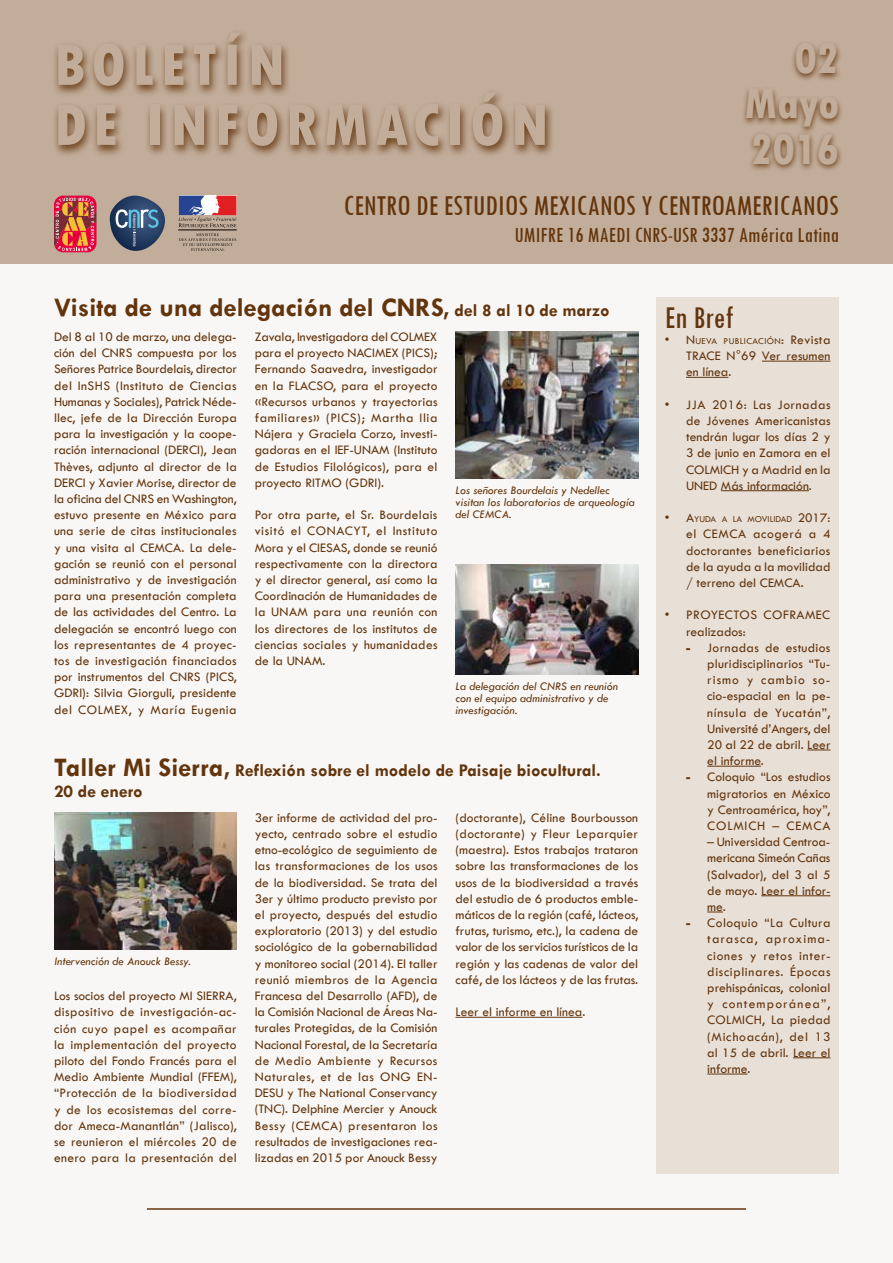
<style>
.page{position:relative;width:893px;height:1263px;background:#f9f7f5}
.page>*{position:absolute;margin:0;border:0;box-sizing:border-box;transform-origin:0 0}
.t1{font:800 condensed 61.5px/60px "Tw Cen";letter-spacing:.1em;color:#c2ad9a}
.t2{font:800 condensed 45px/45px "Tw Cen";color:#c2ad9a;text-align:justify}
.t3{font:condensed 33px "Tw Cen";color:#63350d}
.t4{font:condensed 30px "Tw Cen";color:#63350d}
.t5{font:700 27px "Tw Cen";color:#63350d}
.t6{font:condensed 22.5px "Tw Cen";color:#63350d}
.t7{font:700 18px/21.6px "Tw Cen";color:#63350d}
.t8{font:13.5px/16.2px "Tw Cen";color:#63350d;text-align:justify}
.t9{font:13.5px/16.2px "Tw Cen";letter-spacing:.03em;color:#63350d}
.t10{font:italic 12px/12px "Tw Cen";color:#63350d}
.t11{font:9.45px "Tw Cen";letter-spacing:.04em;color:#63350d}
.t12{font:9.45px "Tw Cen";color:#63350d}
.s1{font-size:18px}
.s2{font-size:27px}
.s3{font-size:13.5px}
.s4{font-style:inherit}
.s5{font-weight:700}
</style>
<div class="page">
<div style="left:656px;top:298px;width:183px;height:876px;background:#e8dfd7"></div>
<div style="left:0;top:0;width:893px;height:264px;background:#c2ad9a"></div>
<hr style="left:147px;top:1208px;width:599px;height:2px;background:#63350d">
<div style="left:52px;top:29px;width:503px;height:129px;background:#63350d;opacity:.9"></div>
<div style="left:741px;top:41px;width:102px;height:132px;background:#63350d;opacity:.9"></div>
<svg style="left:54px;top:196px;width:43px;height:56px"></svg>
<svg style="left:110px;top:196px;width:55px;height:55px"></svg>
<svg style="left:178px;top:196px;width:59px;height:55px"></svg>
<hr style="left:178px;top:230px;width:59px;height:1px;background:#000">
<hr style="left:455px;top:1017px;width:127px;height:1px;background:#63350d">
<hr style="left:762px;top:361px;width:68px;height:1px;background:#63350d">
<hr style="left:686px;top:377px;width:42px;height:1px;background:#63350d">
<hr style="left:721px;top:490px;width:88px;height:1px;background:#63350d">
<svg style="left:807px;top:749px;width:23px;height:1px"></svg>
<hr style="left:707px;top:766px;width:54px;height:1px;background:#63350d">
<hr style="left:761px;top:895px;width:69px;height:1px;background:#63350d">
<svg style="left:707px;top:911px;width:16px;height:1px"></svg>
<hr style="left:793px;top:1057px;width:37px;height:1px;background:#63350d">
<hr style="left:707px;top:1073px;width:40px;height:1px;background:#63350d">
<img style="left:54px;top:812px;width:183px;height:137px">
<img style="left:455px;top:332px;width:183px;height:146px">
<img style="left:455px;top:565px;width:183px;height:109px">
<h1 class="t1" style="left:54px;top:35px;width:497px">BOLETÍN<br>DE INFORMACIÓN</h1>
<h2 class="t2" style="left:744px;top:36px;width:96px;text-indent:51px">02<br>Mayo 2016</h2>
<h3 class="t4" style="left:343px;top:188px;width:497px">CENTRO DE ESTUDIOS MEXICANOS Y CENTROAMERICANOS</h3>
<h3 class="t6" style="left:515px;top:222px;width:326px">UMIFRE 16 MAEDI CNRS-USR 3337 América Latina</h3>
<h3 class="t5" style="left:54px;top:292px;width:557px">Visita de una delegación del CNRS, <span class="s1">del 8 al 10 de marzo</span></h3>
<p class="t8" style="left:54px;top:329px;width:184px">Del 8 al 10 de marzo, una delega&shy;ción del CNRS compuesta por los Señores Patrice Bourdelais, director del InSHS (Instituto de Ciencias Humanas y Sociales), Patrick Néde&shy;llec, jefe de la Dirección Europa para la investigación y la coope&shy;ración internacional (DERCI), Jean Thèves, adjunto al director de la DERCI y Xavier Morise, director de la oficina del CNRS en Washington, estuvo presente en México para una serie de citas institucionales y una visita al CEMCA. La dele&shy;gación se reunió con el personal administrativo y de investigación para una presentación completa de las actividades del Centro. La delegación se encontró luego con los representantes de 4 proyec&shy;tos de investigación financiados por instrumentos del CNRS (PICS, GDRI): Silvia Giorguli, presidente del COLMEX, y María Eugenia</p>
<p class="t8" style="left:255px;top:329px;width:184px">Zavala, Investigadora del COLMEX para el proyecto NACIMEX (PICS); Fernando Saavedra, investigador en la FLACSO, para el proyecto «Recursos urbanos y trayectorias familiares» (PICS); Martha Ilia Nájera y Graciela Corzo, investi&shy;gadoras en el IEF-UNAM (Instituto de Estudios Filológicos), para el proyecto RITMO (GDRI).</p>
<p class="t8" style="left:255px;top:507px;width:184px">Por otra parte, el Sr. Bourdelais visitó el CONACYT, el Instituto Mora y el CIESAS, donde se reunió respectivamente con la directora y el director general, así como la Coordinación de Humanidades de la UNAM para una reunión con los directores de los institutos de ciencias sociales y humanidades de la UNAM.</p>
<p class="t10" style="left:455px;top:484px;width:181px">Los señores Bourdelais y Nedellec visitan los laboratorios de arqueología del CEMCA.</p>
<p class="t10" style="left:455px;top:680px;width:164px">La delegación del CNRS en reunión con el equipo administrativo y de investigación.</p>
<h3 class="t7" style="left:54px;top:759px;width:548px"><span class="s2">Taller Mi Sierra,</span> Reflexión sobre el modelo de Paisaje biocultural.<br>20 de enero</h3>
<p class="t10" style="left:54px;top:955px;width:138px">Intervención de Anouck Bessy.</p>
<p class="t8" style="left:54px;top:988px;width:184px">Los socios del proyecto MI SIERRA, dispositivo de investigación-ac&shy;ción cuyo papel es acompañar la implementación del proyecto piloto del Fondo Francés para el Medio Ambiente Mundial (FFEM), “Protección de la biodiversidad y de los ecosistemas del corre&shy;dor Ameca-Manantlán” (Jalisco), se reunieron el miércoles 20 de enero para la presentación del</p>
<p class="t8" style="left:255px;top:809px;width:184px">3er informe de actividad del pro&shy;yecto, centrado sobre el estudio etno-ecológico de seguimiento de las transformaciones de los usos de la biodiversidad. Se trata del 3er y último producto previsto por el proyecto, después del estudio exploratorio (2013) y del estudio sociológico de la gobernabilidad y monitoreo social (2014). El taller reunió miembros de la Agencia Francesa del Desarrollo (AFD), de la Comisión Nacional de Áreas Na&shy;turales Protegidas, de la Comisión Nacional Forestal, de la Secretaría de Medio Ambiente y Recursos Naturales, et de las ONG EN-DESU y The National Conservancy (TNC). Delphine Mercier y Anouck Bessy (CEMCA) presentaron los resultados de investigaciones rea&shy;lizadas en 2015 por Anouck Bessy</p>
<p class="t8" style="left:455px;top:809px;width:184px">(doctorante), Céline Bourbousson (doctorante) y Fleur Leparquier (maestra). Estos trabajos trataron sobre las transformaciones de los usos de la biodiversidad a través del estudio de 6 productos emble&shy;máticos de la región (café, lácteos, frutas, turismo, etc.), la cadena de valor de los servicios turísticos de la región y las cadenas de valor del café, de los lácteos y de las frutas.</p>
<p class="t8" style="left:455px;top:1004px;width:131px">Leer el informe en línea.</p>
<h3 class="t3" style="left:665px;top:297px;width:70px">En Bref</h3>
<p class="t11" style="left:665px;top:335px;width:167px"><span class="s3">• N</span>UEVA PUBLICACIÓN<span class="s3">: Revista</span></p>
<p class="t8" style="left:686px;top:348px;width:146px">TRACE N°69 Ver resumen en línea.</p>
<p class="t8" style="left:686px;top:396px;width:146px;text-indent:-21px"><span class="s4">•</span> JJA 2016: Las Jornadas de Jóvenes Americanistas tendrán lugar los días 2 y 3 de junio en Zamora en el COLMICH y a Madrid en la UNED Más información.</p>
<p class="t12" style="left:665px;top:513px;width:167px"><span class="s3">• A</span>YUDA A LA MOVILIDAD <span class="s3">2017:</span></p>
<p class="t8" style="left:686px;top:526px;width:146px">el CEMCA acogerá a 4 doctorantes beneficiarios de la ayuda a la movilidad / terreno del CEMCA.</p>
<p class="t9" style="left:686px;top:607px;width:146px;text-indent:-21px"><span class="s4">•</span> PROYECTOS COFRAMEC realizados:</p>
<p class="t8" style="left:707px;top:639px;width:125px;text-indent:-21px"><span class="s5">-</span> Jornadas de estudios pluridisciplinarios “Tu&shy;rismo y cambio so&shy;cio-espacial en la pe&shy;nínsula de Yucatán”, Université d’Angers, del 20 al 22 de abril. Leer el informe.</p>
<p class="t8" style="left:707px;top:769px;width:125px;text-indent:-21px"><span class="s5">-</span> Coloquio “Los estudios migratorios en México y Centroamérica, hoy”, COLMICH – CEMCA</p>
<p class="t8" style="left:707px;top:834px;width:125px">– Universidad Centroa&shy;mericana Simeón Cañas (Salvador), del 3 al 5 de mayo. Leer el infor&shy;me.</p>
<p class="t8" style="left:707px;top:915px;width:125px;text-indent:-21px"><span class="s5">-</span> Coloquio “La Cultura tarasca, aproxima&shy;ciones y retos inter&shy;disciplinares. Épocas prehispánicas, colonial y contemporánea”, COLMICH, La piedad (Michoacán), del 13 al 15 de abril. Leer el informe.</p>
</div>
